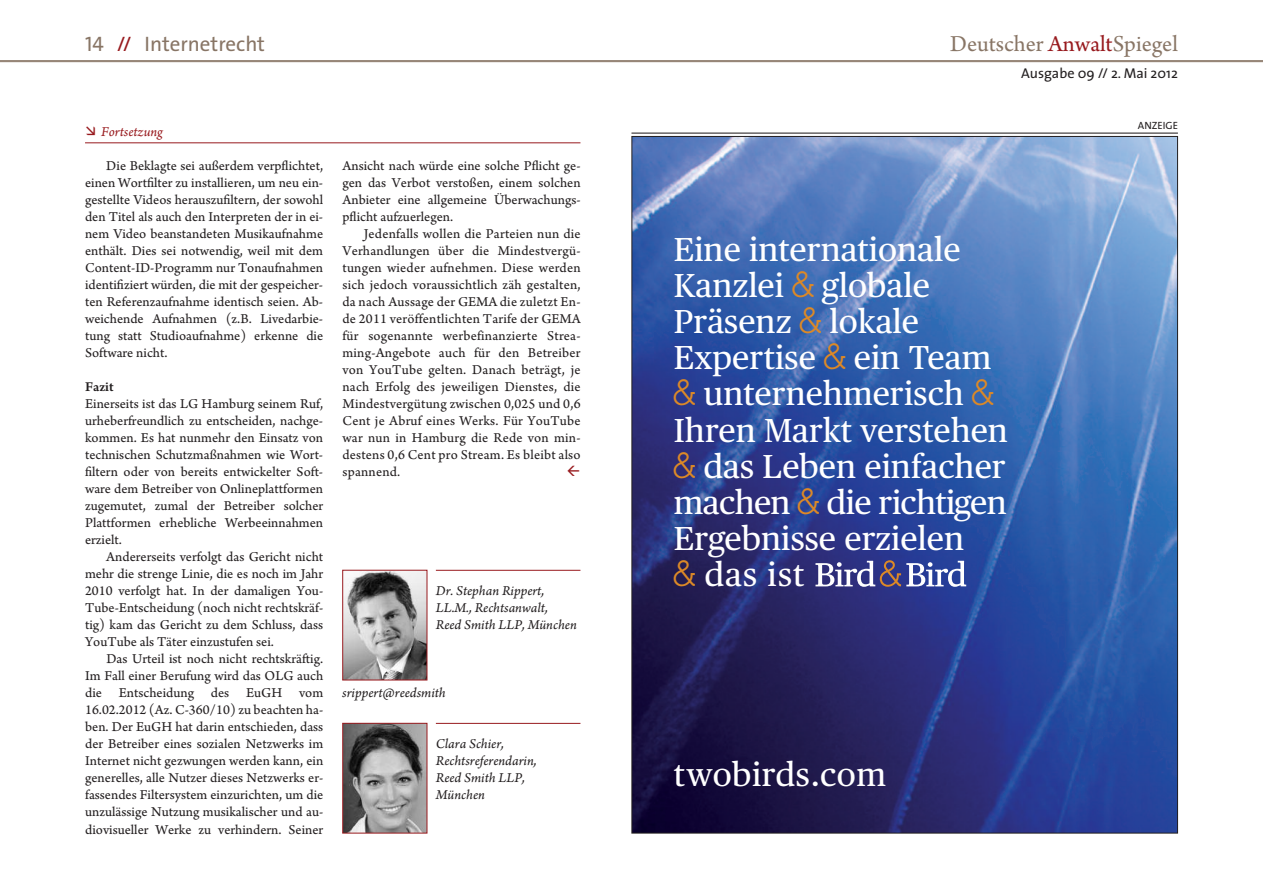
<style>
.page{position:relative;width:1263px;height:893px;background:#fff}
.page>*{position:absolute;margin:0;border:0;box-sizing:border-box;transform-origin:0 0}
.t1{font:33.15px/36.2px "Publico Text";color:#fff}
.t2{font:24px "Arno Pro";color:#887565}
.t3{font:21px "The Sans";color:#887565}
.t4{font:14.25px/17px "Arno Pro Sm Text";color:#231f20;text-align:justify}
.t5{font:14.25px/17px "Arno Pro Italic Sm Text";color:#231f20}
.t6{font:14.25px "The Sans";color:#231f20}
.t7{font:14.25px "Arno Pro Italic Sm Text";color:#981a1e}
.t8{font:14.25px "Arno Pro Smbd Sm Text";color:#231f20}
.t9{font:10.5px "The Sans";color:#231f20}
.s1{font-family:"The Sans Caps"}
.s2{color:#981a1e}
.s3{font-family:"Bird and Bird Ampersand";color:#dc8927}
</style>
<div class="page">
<hr style="left:0;top:60px;width:1263px;height:1px;background:#887565">
<hr style="left:0;top:61px;width:1263px;height:1px;background:#887565">
<img style="left:633px;top:138px;width:543px;height:693px">
<svg style="left:815px;top:560px;width:151px;height:27px"></svg>
<hr style="left:631px;top:133px;width:547px;height:1px;background:#231f20">
<hr style="left:85px;top:142px;width:495px;height:1px;background:#981a1e">
<img style="left:344px;top:725px;width:81px;height:106px">
<div style="left:342px;top:723px;width:85px;height:110px;border:1px solid #981a1e"></div>
<hr style="left:436px;top:723px;width:144px;height:1px;background:#981a1e">
<img style="left:344px;top:572px;width:81px;height:106px">
<div style="left:342px;top:570px;width:85px;height:110px;border:1px solid #981a1e"></div>
<hr style="left:436px;top:570px;width:144px;height:1px;background:#981a1e">
<h3 class="t3" style="left:85px;top:31px;width:182px"><span class="s1">14</span> <span class="s2">//</span> Internetrecht</h3>
<h2 class="t2" style="left:950px;top:35px;width:229px">Deutscher <span class="s2">Anwalt</span>Spiegel</h2>
<p class="t6" style="left:1021px;top:65px;width:158px">Ausgabe 09 // 2. Mai 2012</p>
<p class="t7" style="left:101px;top:126px;width:63px">Fortsetzung</p>
<p class="t9" style="left:1138px;top:119px;width:41px">ANZEIGE</p>
<p class="t4" style="left:85px;top:159px;width:240px;text-indent:21px">Die Beklagte sei außerdem verpflichtet, einen Wortfilter zu installieren, um neu ein&shy;gestellte Videos herauszufiltern, der sowohl den Titel als auch den Interpreten der in ei&shy;nem Video beanstandeten Musikaufnahme enthält. Dies sei notwendig, weil mit dem Content-ID-Programm nur Tonaufnahmen identifiziert würden, die mit der gespeicher&shy;ten Referenzaufnahme identisch seien. Ab&shy;weichende Aufnahmen (z.B. Livedarbie&shy;tung statt Studioaufnahme) erkenne die Software nicht.</p>
<p class="t8" style="left:85px;top:382px;width:30px">Fazit</p>
<p class="t4" style="left:85px;top:397px;width:240px">Einerseits ist das LG Hamburg seinem Ruf, urheberfreundlich zu entscheiden, nachge&shy;kommen. Es hat nunmehr den Einsatz von technischen Schutzmaßnahmen wie Wort&shy;filtern oder von bereits entwickelter Soft&shy;ware dem Betreiber von Onlineplattformen zugemutet, zumal der Betreiber solcher Plattformen erhebliche Werbeeinnahmen erzielt.</p>
<p class="t4" style="left:85px;top:550px;width:240px;text-indent:21px">Andererseits verfolgt das Gericht nicht mehr die strenge Linie, die es noch im Jahr 2010 verfolgt hat. In der damaligen You-Tube-Entscheidung (noch nicht rechtskräf&shy;tig) kam das Gericht zu dem Schluss, dass YouTube als Täter einzustufen sei.</p>
<p class="t4" style="left:85px;top:652px;width:240px;text-indent:21px">Das Urteil ist noch nicht rechtskräftig.<br>Im Fall einer Berufung wird das OLG auch die Entscheidung des EuGH vom 16.02.2012 (Az. C-360/10) zu beachten ha&shy;ben. Der EuGH hat darin entschieden, dass der Betreiber eines sozialen Netzwerks im Internet nicht gezwungen werden kann, ein generelles, alle Nutzer dieses Netzwerks er&shy;fassendes Filtersystem einzurichten, um die unzulässige Nutzung musikalischer und au&shy;diovisueller Werke zu verhindern. Seiner</p>
<p class="t4" style="left:342px;top:159px;width:240px">Ansicht nach würde eine solche Pflicht ge&shy;gen das Verbot verstoßen, einem solchen Anbieter eine allgemeine Überwachungs&shy;pflicht aufzuerlegen.</p>
<p class="t4" style="left:342px;top:227px;width:240px;text-indent:21px">Jedenfalls wollen die Parteien nun die Verhandlungen über die Mindestvergü&shy;tungen wieder aufnehmen. Diese werden sich jedoch voraussichtlich zäh gestalten, da nach Aussage der GEMA die zuletzt En&shy;de 2011 veröffentlichten Tarife der GEMA für sogenannte werbefinanzierte Strea&shy;ming-Angebote auch für den Betreiber von YouTube gelten. Danach beträgt, je nach Erfolg des jeweiligen Dienstes, die Mindestvergütung zwischen 0,025 und 0,6<br>Cent je Abruf eines Werks. Für YouTube war nun in Hamburg die Rede von min&shy;destens 0,6 Cent pro Stream. Es bleibt also spannend.</p>
<p class="t5" style="left:436px;top:584px;width:142px">Dr. Stephan Rippert,<br>LL.M., Rechtsanwalt,<br>Reed Smith LLP, München</p>
<p class="t5" style="left:342px;top:686px;width:105px">srippert@reedsmith</p>
<p class="t5" style="left:436px;top:737px;width:102px">Clara Schier,<br>Rechtsreferendarin,<br>Reed Smith LLP,<br>München</p>
<h1 class="t1" style="left:674px;top:234px;width:336px">Eine internationale<br>Kanzlei <span class="s3">&amp;</span> globale<br>Präsenz <span class="s3">&amp;</span> lokale<br>Expertise <span class="s3">&amp;</span> ein Team <span class="s3">&amp;</span> unternehmerisch <span class="s3">&amp;<br></span>Ihren Markt verstehen <span class="s3">&amp;</span> das Leben einfacher machen <span class="s3">&amp;</span> die richtigen<br>Ergebnisse erzielen<br><span class="s3">&amp;</span> das ist</h1>
<h1 class="t1" style="left:674px;top:759px;width:214px">twobirds.com</h1>
</div>
